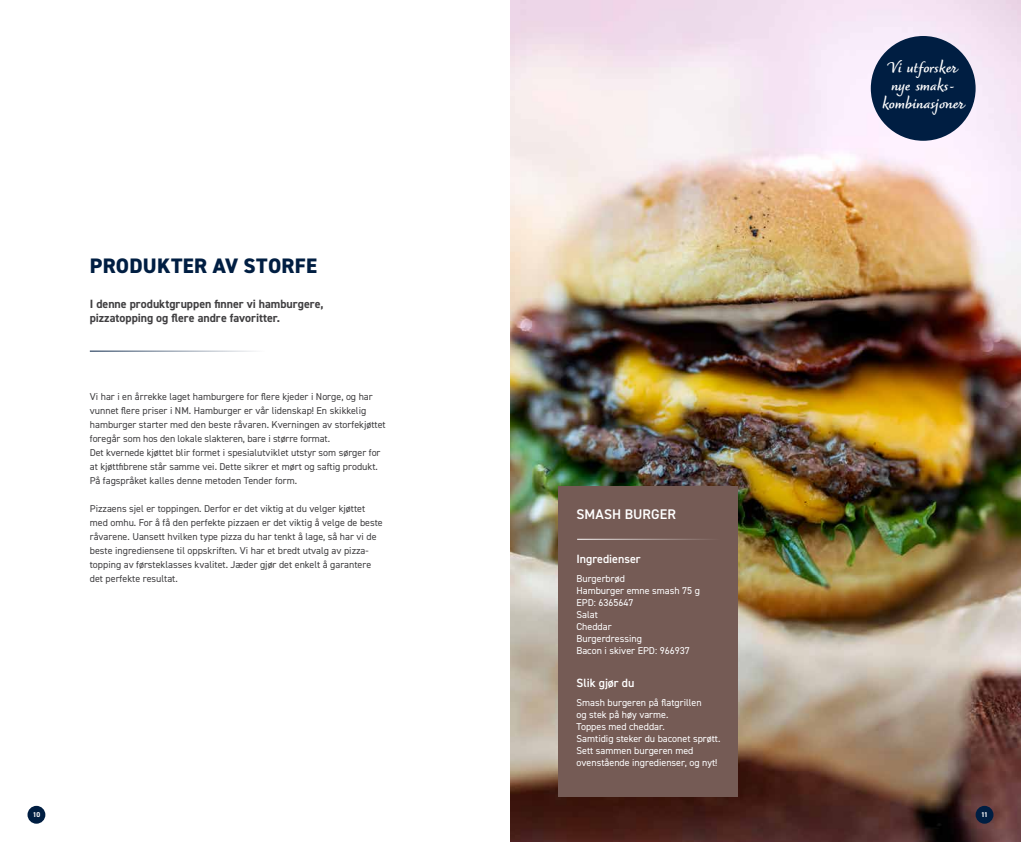
<style>
.page{position:relative;width:1021px;height:842px;background:#fff}
.page>*{position:absolute;margin:0;border:0;box-sizing:border-box;transform-origin:0 0}
.t1{font:800 21px "DIN2014";letter-spacing:.015em;color:#001e42}
.t2{font:700 18px/18px "Dolce";color:#fff;text-align:center}
.t3{font:600 14px "DIN2014";color:#fff}
.t4{font:700 12px/14.4px "DIN2014";letter-spacing:-.005em;color:#414042}
.t5{font:600 12px "DIN2014";color:#fff}
.t6{font:10px/14px "DIN2014";color:#414042}
.t7{font:10px/12px "DIN2014";color:#fff}
.t8{font:700 7px "DIN2014";color:#fff}
</style>
<div class="page">
<div style="left:27px;top:806px;width:18px;height:18px;background:#001e42;border-radius:50%"></div>
<img style="left:510px;top:0;width:510px;height:842px">
<div style="left:975px;top:806px;width:18px;height:18px;background:#001e42;border-radius:50%"></div>
<hr style="left:90px;top:351px;width:175px;height:1px;background:#001e42">
<div style="left:558px;top:486px;width:180px;height:311px;background:#755b55"></div>
<hr style="left:577px;top:539px;width:143px;height:1px;background:#fff">
<div style="left:870px;top:36px;width:105px;height:105px;background:#001e42;border-radius:50%"></div>
<h1 class="t1" style="left:90px;top:252px;width:228px">PRODUKTER AV STORFE</h1>
<p class="t4" style="left:90px;top:297px;width:235px">I denne produktgruppen finner vi hamburgere, pizzatopping og flere andre favoritter.</p>
<p class="t6" style="left:90px;top:389px;width:297px">Vi har i en årrekke laget hamburgere for flere kjeder i Norge, og har vunnet flere priser i NM. Hamburger er vår lidenskap! En skikkelig hamburger starter med den beste råvaren. Kverningen av storfekjøttet foregår som hos den lokale slakteren, bare i større format.<br>Det kvernede kjøttet blir formet i spesialutviklet utstyr som sørger for at kjøttfibrene står samme vei. Dette sikrer et mørt og saftig produkt.<br>På fagspråket kalles denne metoden Tender form.</p>
<p class="t6" style="left:90px;top:501px;width:294px">Pizzaens sjel er toppingen. Derfor er det viktig at du velger kjøttet med omhu. For å få den perfekte pizzaen er det viktig å velge de beste råvarene. Uansett hvilken type pizza du har tenkt å lage, så har vi de beste ingrediensene til oppskriften. Vi har et bredt utvalg av pizza&shy;topping av førsteklasses kvalitet. Jæder gjør det enkelt å garantere det perfekte resultat.</p>
<h3 class="t3" style="left:576px;top:505px;width:101px">SMASH BURGER</h3>
<p class="t5" style="left:576px;top:551px;width:66px">Ingredienser</p>
<p class="t7" style="left:576px;top:572px;width:125px">Burgerbrød<br>Hamburger emne smash 75 g<br>EPD: 6365647<br>Salat<br>Cheddar<br>Burgerdressing<br>Bacon i skiver EPD: 966937</p>
<p class="t5" style="left:576px;top:675px;width:59px">Slik gjør du</p>
<p class="t7" style="left:576px;top:696px;width:145px">Smash burgeren på flatgrillen<br>og stek på høy varme.<br>Toppes med cheddar.<br>Samtidig steker du baconet sprøtt.<br>Sett sammen burgeren med ovenstående ingredienser, og nyt!</p>
<h2 class="t2" style="left:882px;top:61px;width:85px">Vi utforsker nye smaks&shy;kombinasjoner</h2>
<p class="t8" style="left:33px;top:810px;width:9px">10</p>
<p class="t8" style="left:981px;top:810px;width:9px">11</p>
</div>
